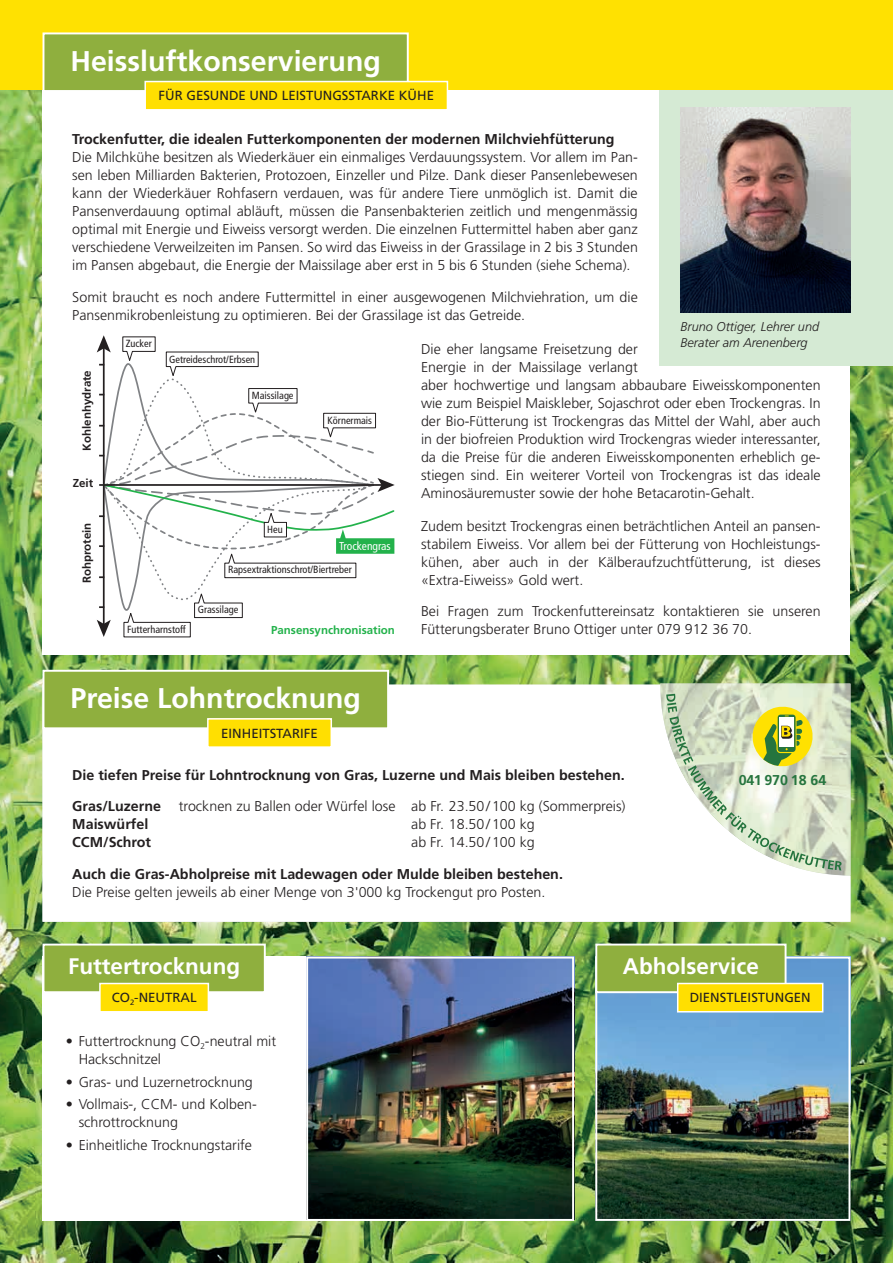
<style>
.page{position:relative;width:893px;height:1263px;background:#fff}
.page>*{position:absolute;margin:0;border:0;box-sizing:border-box;transform-origin:0 0}
.t1{font:700 28.5px "Frutiger";color:#fff}
.t2{font:700 22.5px "Frutiger";color:#fff}
.t3{font:300 14.25px/18px "Frutiger";color:#231f20}
.t4{font:700 14.25px "Frutiger";color:#231f20}
.t5{font:700 14.25px "Frutiger";color:#25743e}
.t6{font:13.2px "Frutiger";color:#231f20}
.t7{font:italic 300 12.75px/15.3px "Frutiger";color:#231f20}
.t8{font:700 11.55px "Frutiger";color:#231f20}
.t9{font:700 11.55px "Frutiger";color:#23b24b}
.t10{font:condensed 11.55px "Frutiger";color:#fff}
.t11{font:condensed 10.35px "Frutiger";color:#231f20}
.s1{font-weight:700}
</style>
<div class="page">
<img style="left:0;top:89px;width:893px;height:1174px">
<svg style="left:43px;top:685px;width:807px;height:237px"></svg>
<img style="left:660px;top:684px;width:190px;height:191px">
<div style="left:43px;top:0;width:807px;height:655px;background:#fff"></div>
<div style="left:659px;top:23px;width:234px;height:343px;background:#d5ead4"></div>
<div style="left:0;top:0;width:893px;height:89px;background:#ffe101"></div>
<div style="left:43px;top:956px;width:501px;height:265px;background:#fff"></div>
<img style="left:309px;top:959px;width:262px;height:259px">
<div style="left:306px;top:956px;width:268px;height:265px;border:2px solid #fff"></div>
<img style="left:680px;top:107px;width:170px;height:206px">
<svg style="left:97px;top:335px;width:298px;height:302px"></svg>
<img style="left:598px;top:959px;width:249px;height:259px">
<div style="left:595px;top:956px;width:255px;height:265px;border:2px solid #fff"></div>
<div style="left:43px;top:944px;width:222px;height:48px;background:#8faf3e"></div>
<div style="left:43px;top:943px;width:223px;height:50px;border:2px solid #fff"></div>
<div style="left:100px;top:983px;width:108px;height:29px;background:#ffdf01"></div>
<div style="left:99px;top:983px;width:110px;height:29px;border:2px solid #fff"></div>
<div style="left:596px;top:944px;width:190px;height:48px;background:#8faf3e"></div>
<div style="left:595px;top:943px;width:191px;height:50px;border:2px solid #fff"></div>
<div style="left:678px;top:983px;width:145px;height:29px;background:#ffdf01"></div>
<div style="left:677px;top:983px;width:146px;height:29px;border:2px solid #fff"></div>
<div style="left:43px;top:671px;width:345px;height:57px;background:#8faf3e"></div>
<div style="left:43px;top:670px;width:346px;height:59px;border:2px solid #fff"></div>
<div style="left:208px;top:719px;width:123px;height:28px;background:#ffdf01"></div>
<div style="left:207px;top:718px;width:125px;height:30px;border:2px solid #fff"></div>
<div style="left:43px;top:33px;width:365px;height:58px;background:#8faf3e"></div>
<div style="left:43px;top:32px;width:366px;height:60px;border:2px solid #fff"></div>
<div style="left:145px;top:82px;width:302px;height:28px;background:#ffdf01"></div>
<div style="left:144px;top:81px;width:304px;height:30px;border:2px solid #fff"></div>
<svg style="left:666px;top:694px;width:176px;height:176px"></svg>
<h1 class="t1" style="left:70px;top:44px;width:312px">Heissluftkonservierung</h1>
<p class="t6" style="left:159px;top:88px;width:277px">FÜR GESUNDE UND LEISTUNGSSTARKE KÜHE</p>
<p class="t4" style="left:72px;top:131px;width:544px">Trockenfutter, die idealen Futterkomponenten der modernen Milchviehfütterung</p>
<p class="t3" style="left:72px;top:148px;width:567px;text-align:justify">Die Milchkühe besitzen als Wiederkäuer ein einmaliges Verdauungssystem. Vor allem im Pan&shy;sen leben Milliarden Bakterien, Protozoen, Einzeller und Pilze. Dank dieser Pansenlebewesen kann der Wiederkäuer Rohfasern verdauen, was für andere Tiere unmöglich ist. Damit die Pansenverdauung optimal abläuft, müssen die Pansenbakterien zeitlich und mengenmässig optimal mit Energie und Eiweiss versorgt werden. Die einzelnen Futtermittel haben aber ganz verschiedene Verweilzeiten im Pansen. So wird das Eiweiss in der Grassilage in 2 bis 3 Stunden im Pansen abgebaut, die Energie der Maissilage aber erst in 5 bis 6 Stunden (siehe Schema).</p>
<p class="t3" style="left:72px;top:288px;width:567px">Somit braucht es noch andere Futtermittel in einer ausgewogenen Milchviehration, um die<br>Pansenmikrobenleistung zu optimieren. Bei der Grassilage ist das Getreide.</p>
<p class="t3" style="left:421px;top:340px;width:401px">Die eher langsame Freisetzung der<br>Energie in der Maissilage verlangt<br>aber hochwertige und langsam abbaubare Eiweisskomponenten wie zum Beispiel Maiskleber, Sojaschrot oder eben Trockengras. In der Bio-Fütterung ist Trockengras das Mittel der Wahl, aber auch in der biofreien Produktion wird Trockengras wieder interessanter, da die Preise für die anderen Eiweisskomponenten erheblich ge&shy;stiegen sind. Ein weiterer Vorteil von Trockengras ist das ideale Aminosäuremuster sowie der hohe Betacarotin-Gehalt.</p>
<p class="t3" style="left:421px;top:517px;width:401px;text-align:justify">Zudem besitzt Trockengras einen beträchtlichen Anteil an pansen&shy;stabilem Eiweiss. Vor allem bei der Fütterung von Hochleistungs&shy;kühen, aber auch in der Kälberaufzuchtfütterung, ist dieses «Extra-Eiweiss» Gold wert.</p>
<p class="t3" style="left:421px;top:602px;width:401px">Bei Fragen zum Trockenfuttereinsatz kontaktieren sie unseren<br>Fütterungsberater Bruno Ottiger unter 079 912 36 70.</p>
<p class="t7" style="left:680px;top:319px;width:140px">Bruno Ottiger, Lehrer und<br>Berater am Arenenberg</p>
<p class="t11" style="left:126px;top:338px;width:28px">Zucker</p>
<p class="t11" style="left:169px;top:353px;width:88px">Getreideschrot/Erbsen</p>
<p class="t11" style="left:252px;top:389px;width:43px">Maissilage</p>
<p class="t8" style="left:80px;top:451px;width:82px;rotate:-90deg">Kohlenhydrate</p>
<p class="t11" style="left:328px;top:414px;width:46px">Körnermais</p>
<p class="t8" style="left:73px;top:477px;width:22px">Zeit</p>
<p class="t8" style="left:80px;top:583px;width:62px;rotate:-90deg">Rohprotein</p>
<p class="t11" style="left:267px;top:523px;width:17px">Heu</p>
<p class="t10" style="left:339px;top:539px;width:53px">Trockengras</p>
<p class="t11" style="left:228px;top:564px;width:125px">Rapsextraktionschrot/Biertreber</p>
<p class="t11" style="left:198px;top:604px;width:42px">Grassilage</p>
<p class="t11" style="left:127px;top:623px;width:60px">Futterharnstoff</p>
<p class="t9" style="left:271px;top:623px;width:125px">Pansensynchronisation</p>
<h1 class="t1" style="left:71px;top:681px;width:292px">Preise Lohntrocknung</h1>
<p class="t6" style="left:221px;top:725px;width:98px">EINHEITSTARIFE</p>
<p class="t4" style="left:72px;top:766px;width:554px">Die tiefen Preise für Lohntrocknung von Gras, Luzerne und Mais bleiben bestehen.</p>
<p class="t3" style="left:72px;top:797px;width:555px"><span class="s1">Gras/Luzerne</span> trocknen zu Ballen oder Würfel lose ab Fr. 23.50 / 100 kg (Sommerpreis)<br><span class="s1">Maiswürfel</span></p>
<p class="t3" style="left:411px;top:815px;width:125px">ab Fr. 18.50 / 100 kg</p>
<p class="t4" style="left:72px;top:834px;width:80px">CCM/Schrot</p>
<p class="t3" style="left:411px;top:833px;width:125px">ab Fr. 14.50 / 100 kg</p>
<p class="t4" style="left:72px;top:865px;width:492px">Auch die Gras-Abholpreise mit Ladewagen oder Mulde bleiben bestehen.</p>
<p class="t3" style="left:72px;top:883px;width:475px">Die Preise gelten jeweils ab einer Menge von 3'000 kg Trockengut pro Posten.</p>
<p class="t5" style="left:739px;top:772px;width:89px">041 970 18 64</p>
<h2 class="t2" style="left:68px;top:953px;width:174px">Futtertrocknung</h2>
<p class="t6" style="left:112px;top:990px;width:86px">CO<sub>2</sub>-NEUTRAL</p>
<p class="t3" style="left:79px;top:1032px;width:199px;text-indent:-13px">• Futtertrocknung CO<sub>2</sub>-neutral mit<br>Hackschnitzel</p>
<p class="t3" style="left:66px;top:1073px;width:188px">• Gras- und Luzernetrocknung</p>
<p class="t3" style="left:79px;top:1095px;width:180px;text-indent:-13px">• Vollmais-, CCM- und Kolben&shy;schrottrocknung</p>
<p class="t3" style="left:66px;top:1136px;width:188px">• Einheitliche Trocknungstarife</p>
<h2 class="t2" style="left:623px;top:953px;width:138px">Abholservice</h2>
<p class="t6" style="left:690px;top:990px;width:123px">DIENSTLEISTUNGEN</p>
</div>
